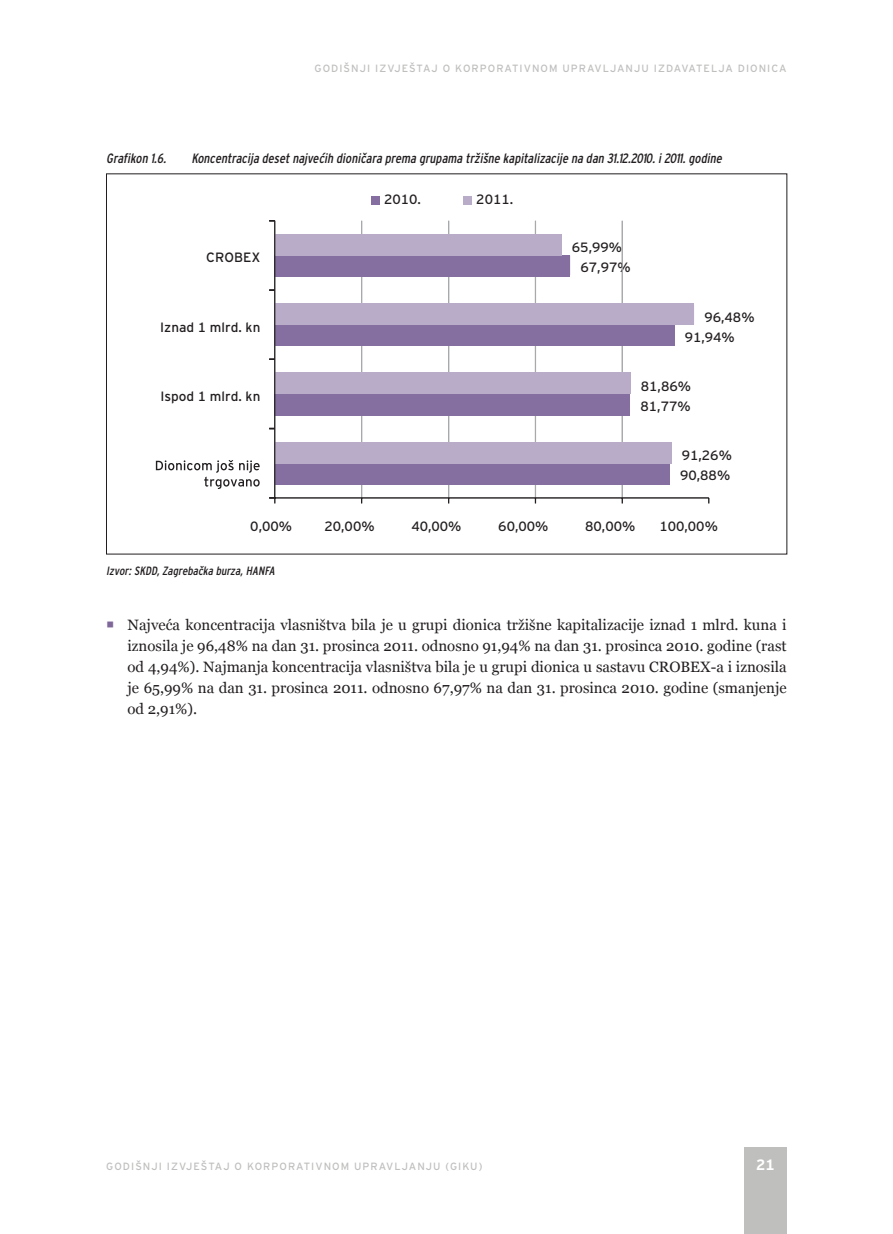
<style>
.page{position:relative;width:893px;height:1234px;background:#fff}
.page>*{position:absolute;margin:0;border:0;box-sizing:border-box;transform-origin:0 0}
.t1{font:15px/21px "Georgia";color:#231f20;text-align:justify}
.t2{font:700 15px "Interstate CE";color:#fff}
.t3{font:13.5px "Interstate CE";color:#231f20}
.t4{font:italic condensed 13.5px "Interstate";color:#231f20}
.t5{font:italic condensed 12px "Interstate";color:#231f20}
.t6{font:10.5px "Interstate CE";letter-spacing:.1em;color:#bfc0be}
</style>
<div class="page">
<div style="left:744px;top:1147px;width:43px;height:86px;background:#bfc0be"></div>
<svg style="left:275px;top:235px;width:419px;height:228px"></svg>
<hr style="left:622px;top:221px;width:1px;height:277px;background:#a8a9ad">
<hr style="left:535px;top:221px;width:1px;height:277px;background:#a8a9ad">
<hr style="left:448px;top:221px;width:1px;height:277px;background:#a8a9ad">
<hr style="left:361px;top:221px;width:1px;height:277px;background:#a8a9ad">
<div style="left:275px;top:255px;width:295px;height:21px;background:#856ea0"></div>
<div style="left:275px;top:394px;width:355px;height:21px;background:#856ea0"></div>
<div style="left:275px;top:324px;width:399px;height:22px;background:#856ea0"></div>
<div style="left:275px;top:463px;width:395px;height:21px;background:#856ea0"></div>
<div style="left:275px;top:234px;width:287px;height:21px;background:#b8acc9"></div>
<div style="left:275px;top:372px;width:355px;height:22px;background:#b8acc9"></div>
<div style="left:275px;top:303px;width:419px;height:21px;background:#b8acc9"></div>
<div style="left:275px;top:442px;width:396px;height:21px;background:#b8acc9"></div>
<hr style="left:275px;top:497px;width:434px;height:1px;background:#231f20">
<hr style="left:274px;top:221px;width:1px;height:277px;background:#231f20">
<svg style="left:269px;top:497px;width:6px;height:6px"></svg>
<svg style="left:156px;top:460px;width:104px;height:29px"></svg>
<div style="left:371px;top:196px;width:9px;height:9px;background:#856ea0"></div>
<div style="left:464px;top:196px;width:8px;height:9px;background:#b8acc9"></div>
<p class="t6" style="left:315px;top:62px;width:474px">GODIŠNJI IZVJEŠTAJ O KORPORATIVNOM UPRAVLJANJU IZDAVATELJA DIONICA</p>
<p class="t4" style="left:106px;top:151px;width:64px">Grafikon 1.6.</p>
<p class="t4" style="left:191px;top:151px;width:535px">Koncentracija desetnajvećih dioničara prema grupama tržišne kapitalizacije na dan 31.12.2010.i2011.godine</p>
<p class="t3" style="left:206px;top:249px;width:56px">CROBEX</p>
<p class="t3" style="left:160px;top:318px;width:102px">Iznad 1 mlrd. kn</p>
<p class="t3" style="left:160px;top:387px;width:101px">Ispod 1 mlrd. kn</p>
<p class="t3" style="left:384px;top:191px;width:38px">2010.</p>
<p class="t3" style="left:476px;top:191px;width:38px">2011.</p>
<p class="t3" style="left:572px;top:239px;width:52px">65,99%</p>
<p class="t3" style="left:580px;top:259px;width:52px">67,97%</p>
<p class="t3" style="left:704px;top:308px;width:52px">96,48%</p>
<p class="t3" style="left:685px;top:328px;width:52px">91,94%</p>
<p class="t3" style="left:641px;top:377px;width:52px">81,86%</p>
<p class="t3" style="left:640px;top:397px;width:52px">81,77%</p>
<p class="t3" style="left:682px;top:447px;width:52px">91,26%</p>
<p class="t3" style="left:680px;top:466px;width:52px">90,88%</p>
<p class="t3" style="left:250px;top:518px;width:43px">0,00%</p>
<p class="t3" style="left:324px;top:518px;width:52px">20,00%</p>
<p class="t3" style="left:411px;top:518px;width:52px">40,00%</p>
<p class="t3" style="left:498px;top:518px;width:52px">60,00%</p>
<p class="t3" style="left:585px;top:518px;width:52px">80,00%</p>
<p class="t3" style="left:659px;top:518px;width:60px">100,00%</p>
<p class="t5" style="left:106px;top:564px;width:172px">Izvor:SKDD,Zagrebačka burza,HANFA</p>
<p class="t1" style="left:128px;top:614px;width:661px">Najveća koncentracija vlasništva bila je u grupi dionica tržišne kapitalizacije iznad 1 mlrd. kuna i iznosila je 96,48% na dan 31. prosinca 2011. odnosno 91,94% na dan 31. prosinca 2010. godine (rast od 4,94%). Najmanja koncentracija vlasništva bila je u grupi dionica u sastavu CROBEX-a i iznosila je 65,99% na dan 31. prosinca 2011. odnosno 67,97% na dan 31. prosinca 2010. godine (smanjenje od 2,91%).</p>
<p class="t6" style="left:106px;top:1159px;width:378px">GODIŠNJI IZVJEŠTAJ O KORPORATIVNOM UPRAVLJANJU (GIKU)</p>
<p class="t2" style="left:756px;top:1154px;width:20px">21</p>
</div>
